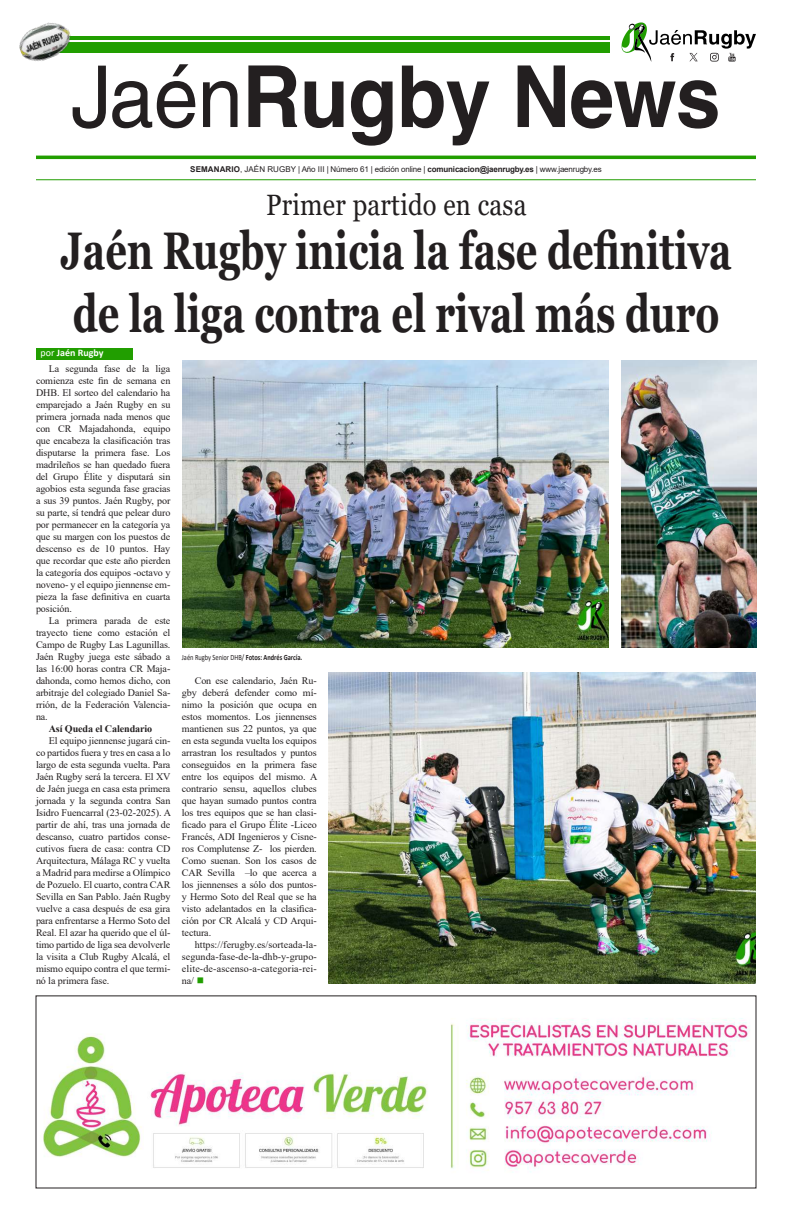
<style>
.page{position:relative;width:792px;height:1224px;background:#fff}
.page>*{position:absolute;margin:0;border:0;box-sizing:border-box;transform-origin:0 0}
.t1{font:700 85.5px "Helvetica";letter-spacing:-.01em;color:#231f20;scale:.95 1}
.t2{font:700 52.9px/63px "Georgia";color:#231f20;scale:.71 1}
.t3{font:29.4px "Georgia";letter-spacing:.01em;color:#231f20;scale:.87 1}
.t4{font:10px/12px "Times New Roman";letter-spacing:-.01em;color:#231f20;text-align:justify}
.t5{font:700 10px "Times New Roman";letter-spacing:-.01em;color:#231f20}
.t6{font:700 10px "Calibri";color:#fff}
.t7{font:8px "Arial";letter-spacing:-.02em;color:#231f20}
.t8{font:8px "Calibri";color:#231f20;scale:.8 1}
.s1{font-weight:400}
.s2{font-weight:700}
.s3{color:#219e00}
</style>
<div class="page">
<hr style="left:36px;top:156px;width:720px;height:3px;background:#219e00">
<hr style="left:36px;top:180px;width:720px;height:1px;background:#219e00">
<div style="left:37px;top:36px;width:573px;height:17px;background:#219e00"></div>
<hr style="left:36px;top:40px;width:723px;height:2px;background:#fff">
<img style="left:19px;top:22px;width:52px;height:39px">
<svg style="left:622px;top:22px;width:134px;height:40px"></svg>
<div style="left:36px;top:348px;width:96px;height:12px;background:#219e00"></div>
<img style="left:43px;top:1018px;width:707px;height:154px">
<img style="left:182px;top:360px;width:427px;height:288px">
<img style="left:329px;top:672px;width:427px;height:312px">
<img style="left:622px;top:360px;width:134px;height:288px">
<h1 class="t1" style="left:71px;top:43px;width:685px"><span class="s1">Jaén</span>Rugby News</h1>
<p class="t7" style="left:190px;top:164px;width:413px"><span class="s2">SEMANARIO</span>, JAÉN RUGBY | Año III | Número 61 | edición online | <span class="s2">comunicacion@jaenrugby.es</span> | www.jaenrugby.es</p>
<h3 class="t3" style="left:266px;top:187px;width:301px">Primer partido en casa</h3>
<h2 class="t2" style="left:60px;top:219px;width:947px">Jaén Rugby inicia la fase definitiva de la liga contra el rival más duro</h2>
<p class="t6" style="left:41px;top:345px;width:64px"><span class="s1">por</span> Jaén Rugby</p>
<p class="t4" style="left:36px;top:362px;width:136px;text-indent:13px">La segunda fase de la liga comienza este fin de semana en DHB. El sorteo del calendario ha emparejado a Jaén Rugby en su primera jornada nada menos que con CR Majadahonda, equipo que encabeza la clasificación tras disputarse la primera fase. Los madrileños se han quedado fuera del Grupo Élite y disputará sin agobios esta segunda fase gracias a sus 39 puntos. Jaén Rugby, por su parte, sí tendrá que pelear duro por permanecer en la categoría ya que su margen con los puestos de descenso es de 10 puntos. Hay que recordar que este año pierden la categoría dos equipos -octavo y noveno- y el equipo jiennense em&shy;pieza la fase definitiva en cuarta posición.</p>
<p class="t4" style="left:36px;top:614px;width:136px;text-indent:13px">La primera parada de este trayecto tiene como estación el Campo de Rugby Las Lagunillas.<br>Jaén Rugby juega este sábado a las 16:00 horas contra CR Maja&shy;dahonda, como hemos dicho, con arbitraje del colegiado Daniel Sa&shy;rrión, de la Federación Valencia&shy;na.</p>
<p class="t5" style="left:49px;top:721px;width:105px">Así Queda el Calendario</p>
<p class="t4" style="left:36px;top:734px;width:136px;text-indent:13px">El equipo jiennense jugará cin&shy;co partidos fuera y tres en casa a lo largo de esta segunda vuelta. Para Jaén Rugby será la tercera. El XV de Jaén juega en casa esta primera jornada y la segunda contra San Isidro Fuencarral (23-02-2025). A partir de ahí, tras una jornada de descanso, cuatro partidos conse&shy;cutivos fuera de casa: contra CD Arquitectura, Málaga RC y vuelta a Madrid para medirse a Olímpico de Pozuelo. El cuarto, contra CAR Sevilla en San Pablo. Jaén Rugby vuelve a casa después de esa gira para enfrentarse a Hermo Soto del Real. El azar ha querido que el úl&shy;timo partido de liga sea devolverle la visita a Club Rugby Alcalá, el mismo equipo contra el que termi&shy;nó la primera fase.</p>
<p class="t8" style="left:182px;top:652px;width:152px">Jaén Rugby Senior DHB/ <span class="s2">Fotos: Andrés García.</span></p>
<p class="t4" style="left:182px;top:674px;width:137px;text-indent:13px">Con ese calendario, Jaén Ru&shy;gby deberá defender como mí&shy;nimo la posición que ocupa en estos momentos. Los jiennenses mantienen sus 22 puntos, ya que en esta segunda vuelta los equipos arrastran los resultados y puntos conseguidos en la primera fase entre los equipos del mismo. A contrario sensu, aquellos clubes que hayan sumado puntos contra los tres equipos que se han clasi&shy;ficado para el Grupo Élite -Liceo Francés, ADI Ingenieros y Cisne&shy;ros Complutense Z- los pierden.<br>Como suenan. Son los casos de CAR Sevilla –lo que acerca a los jiennenses a sólo dos puntos&shy;y Hermo Soto del Real que se ha visto adelantados en la clasifica&shy;ción por CR Alcalá y CD Arqui&shy;tectura.</p>
<p class="t4" style="left:182px;top:938px;width:136px;text-indent:13px">https://ferugby.es/sorteada-la&shy;segunda-fase-de-la-dhb-y-grupo&shy;elite-de-ascenso-a-categoria-rei&shy;na/ <span class="s3">■</span></p>
</div>
